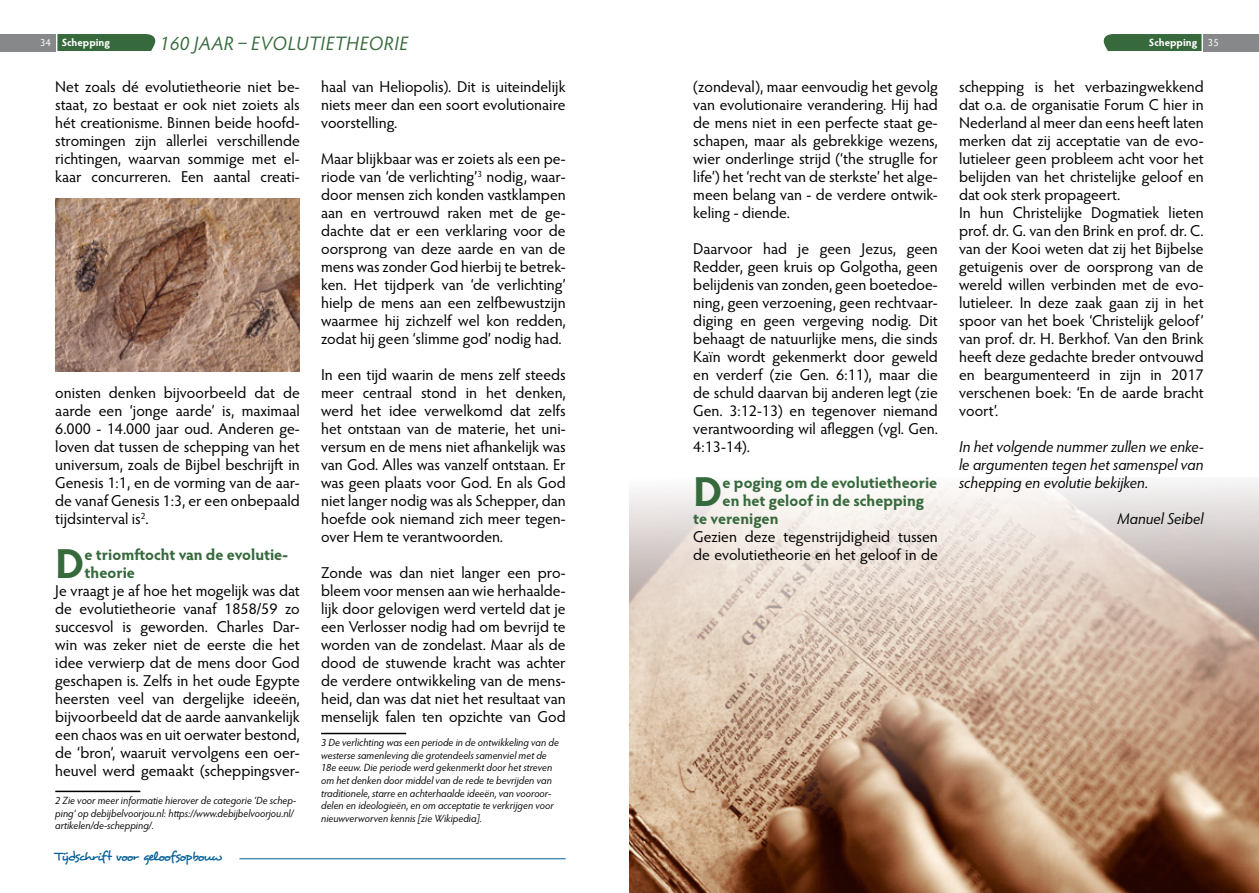
<style>
.page{position:relative;width:1259px;height:893px;background:#fff}
.page>*{position:absolute;margin:0;border:0;box-sizing:border-box;transform-origin:0 0}
.t1{font:700 42px "Hypatia Sans Pro";color:#36693c}
.t2{font:italic 19.5px "Hypatia Sans Pro";letter-spacing:.02em;color:#36693c}
.t3{font:15.75px/18px "Hypatia Sans Pro";color:#000;text-align:justify}
.t4{font:italic 15.75px/18px "Hypatia Sans Pro";color:#000;text-align:justify}
.t5{font:700 15.75px/18px "Hypatia Sans Pro";color:#36693c}
.t6{font:13.5px "Desyrel";letter-spacing:-.085em;color:#005d97}
.t7{font:italic 10.5px/12.6px "Hypatia Sans Pro";color:#000}
.t8{font:700 10.5px "Hypatia Sans Pro";color:#fff}
.t9{font:10.5px "Hypatia Sans Pro";color:#fff}
</style>
<div class="page">
<hr style="left:239px;top:858px;width:327px;height:1px;background:#005d97">
<div style="left:0;top:34px;width:55px;height:17px;background:#87888a"></div>
<div style="left:1203px;top:34px;width:56px;height:17px;background:#87888a"></div>
<img style="left:629px;top:481px;width:630px;height:412px">
<div style="left:57px;top:34px;width:98px;height:17px;background:#36693c"></div>
<div style="left:1103px;top:34px;width:98px;height:17px;background:#36693c"></div>
<hr style="left:55px;top:791px;width:85px;height:1px;background:#000">
<hr style="left:321px;top:733px;width:85px;height:1px;background:#000">
<img style="left:55px;top:198px;width:245px;height:173px">
<p class="t8" style="left:62px;top:35px;width:50px">Schepping</p>
<p class="t2" style="left:160px;top:30px;width:250px">160 JAAR – EVOLUTIETHEORIE</p>
<p class="t8" style="left:1149px;top:35px;width:50px">Schepping</p>
<p class="t3" style="left:55px;top:77px;width:246px">Net zoals dé evolutietheorie niet be&shy;staat, zo bestaat er ook niet zoiets als hét creationisme. Binnen beide hoofd&shy;stromingen zijn allerlei verschillende richtingen, waarvan sommige met el&shy;kaar concurreren. Een aantal creati-</p>
<p class="t9" style="left:40px;top:36px;width:12px">34</p>
<p class="t9" style="left:1208px;top:36px;width:12px">35</p>
<p class="t3" style="left:321px;top:77px;width:246px">haal van Heliopolis). Dit is uiteindelijk niets meer dan een soort evolutionaire voorstelling.</p>
<p class="t3" style="left:321px;top:149px;width:246px">Maar blijkbaar was er zoiets als een pe&shy;riode van ‘de verlichting’<sup>3</sup> nodig, waar&shy;door mensen zich konden vastklampen aan en vertrouwd raken met de ge&shy;dachte dat er een verklaring voor de oorsprong van deze aarde en van de mens was zonder God hierbij te betrek&shy;ken. Het tijdperk van ‘de verlichting’ hielp de mens aan een zelfbewustzijn waarmee hij zichzelf wel kon redden, zodat hij geen ‘slimme god’ nodig had.</p>
<p class="t3" style="left:321px;top:365px;width:246px">In een tijd waarin de mens zelf steeds meer centraal stond in het denken, werd het idee verwelkomd dat zelfs het ontstaan van de materie, het uni&shy;versum en de mens niet afhankelijk was van God. Alles was vanzelf ontstaan. Er was geen plaats voor God. En als God niet langer nodig was als Schepper, dan hoefde ook niemand zich meer tegen&shy;over Hem te verantwoorden.</p>
<p class="t3" style="left:321px;top:564px;width:246px">Zonde was dan niet langer een pro&shy;bleem voor mensen aan wie herhaalde&shy;lijk door gelovigen werd verteld dat je een Verlosser nodig had om bevrijd te worden van de zondelast. Maar als de dood de stuwende kracht was achter de verdere ontwikkeling van de mens&shy;heid, dan was dat niet het resultaat van menselijk falen ten opzichte van God</p>
<p class="t7" style="left:321px;top:736px;width:239px">3 De verlichting was een periode in de ontwikkeling van de westerse samenleving die grotendeels samenviel met de 18e eeuw. Die periode werd gekenmerkt door het streven om het denken door middel van de rede te bevrijden van traditionele, starre en achterhaalde ideeën, van vooroor&shy;delen en ideologieën, en om acceptatie te verkrijgen voor nieuwverworven kennis [zie Wikipedia].</p>
<p class="t3" style="left:693px;top:77px;width:246px">(zondeval), maar eenvoudig het gevolg van evolutionaire verandering. Hij had de mens niet in een perfecte staat ge&shy;schapen, maar als gebrekkige wezens, wier onderlinge strijd (‘the struglle for life’) het ‘recht van de sterkste’ het alge&shy;meen belang van - de verdere ontwik&shy;keling - diende.</p>
<p class="t3" style="left:693px;top:239px;width:246px">Daarvoor had je geen Jezus, geen Redder, geen kruis op Golgotha, geen belijdenis van zonden, geen boetedoe&shy;ning, geen verzoening, geen rechtvaar&shy;diging en geen vergeving nodig. Dit behaagt de natuurlijke mens, die sinds Kaïn wordt gekenmerkt door geweld en verderf (zie Gen. 6:11), maar die de schuld daarvan bij anderen legt (zie Gen. 3:12-13) en tegenover niemand verantwoording wil afleggen (vgl. Gen.<br>4:13-14).</p>
<h1 class="t1" style="left:693px;top:462px;width:31px">D</h1>
<p class="t5" style="left:722px;top:473px;width:216px">e poging om de evolutietheorie</p>
<p class="t3" style="left:959px;top:77px;width:246px;text-align:left">schepping is het verbazingwekkend dat o.a. de organisatie Forum C hier in Nederland al meer dan eens heeft laten merken dat zij acceptatie van de evo&shy;lutieleer geen probleem acht voor het belijden van het christelijke geloof en dat ook sterk propageert.<br>In hun Christelijke Dogmatiek lieten prof. dr. G. van den Brink en prof. dr. C. van der Kooi weten dat zij het Bijbelse getuigenis over de oorsprong van de wereld willen verbinden met de evo&shy;lutieleer. In deze zaak gaan zij in het spoor van het boek ‘Christelijk geloof’ van prof. dr. H. Berkhof. Van den Brink heeft deze gedachte breder ontvouwd en beargumenteerd in zijn in 2017 verschenen boek: ‘En de aarde bracht voort’.</p>
<p class="t4" style="left:959px;top:438px;width:246px">In het volgende nummer zullen we enke&shy;le argumenten tegen het samenspel van schepping en evolutie bekijken.</p>
<p class="t4" style="left:1117px;top:510px;width:88px">Manuel Seibel</p>
<p class="t3" style="left:55px;top:383px;width:246px">onisten denken bijvoorbeeld dat de aarde een ‘jonge aarde’ is, maximaal 6.000 - 14.000 jaar oud. Anderen ge&shy;loven dat tussen de schepping van het universum, zoals de Bijbel beschrijft in Genesis 1:1, en de vorming van de aar&shy;de vanaf Genesis 1:3, er een onbepaald tijdsinterval is<sup>2</sup>.</p>
<h1 class="t1" style="left:55px;top:534px;width:31px">D</h1>
<p class="t5" style="left:85px;top:545px;width:205px">e triomftocht van de evolutie&shy;theorie</p>
<p class="t3" style="left:55px;top:581px;width:246px">Je vraagt je af hoe het mogelijk was dat de evolutietheorie vanaf 1858/59 zo succesvol is geworden. Charles Dar&shy;win was zeker niet de eerste die het idee verwierp dat de mens door God geschapen is. Zelfs in het oude Egypte heersten veel van dergelijke ideeën, bijvoorbeeld dat de aarde aanvankelijk een chaos was en uit oerwater bestond, de ‘bron’, waaruit vervolgens een oer&shy;heuvel werd gemaakt (scheppingsver-</p>
<p class="t7" style="left:55px;top:794px;width:243px">2 Zie voor meer informatie hierover de categorie ‘De schep&shy;ping‘ op debijbelvoorjou.nl: https://www.debijbelvoorjou.nl/ artikelen/de-schepping/.</p>
<p class="t5" style="left:722px;top:491px;width:203px">en het geloof in de schepping</p>
<p class="t5" style="left:693px;top:509px;width:87px">te verenigen</p>
<p class="t3" style="left:693px;top:527px;width:246px">Gezien deze tegenstrijdigheid tussen de evolutietheorie en het geloof in de</p>
<p class="t6" style="left:55px;top:848px;width:169px">Tijdschrift voor geloofsopbouw</p>
</div>
